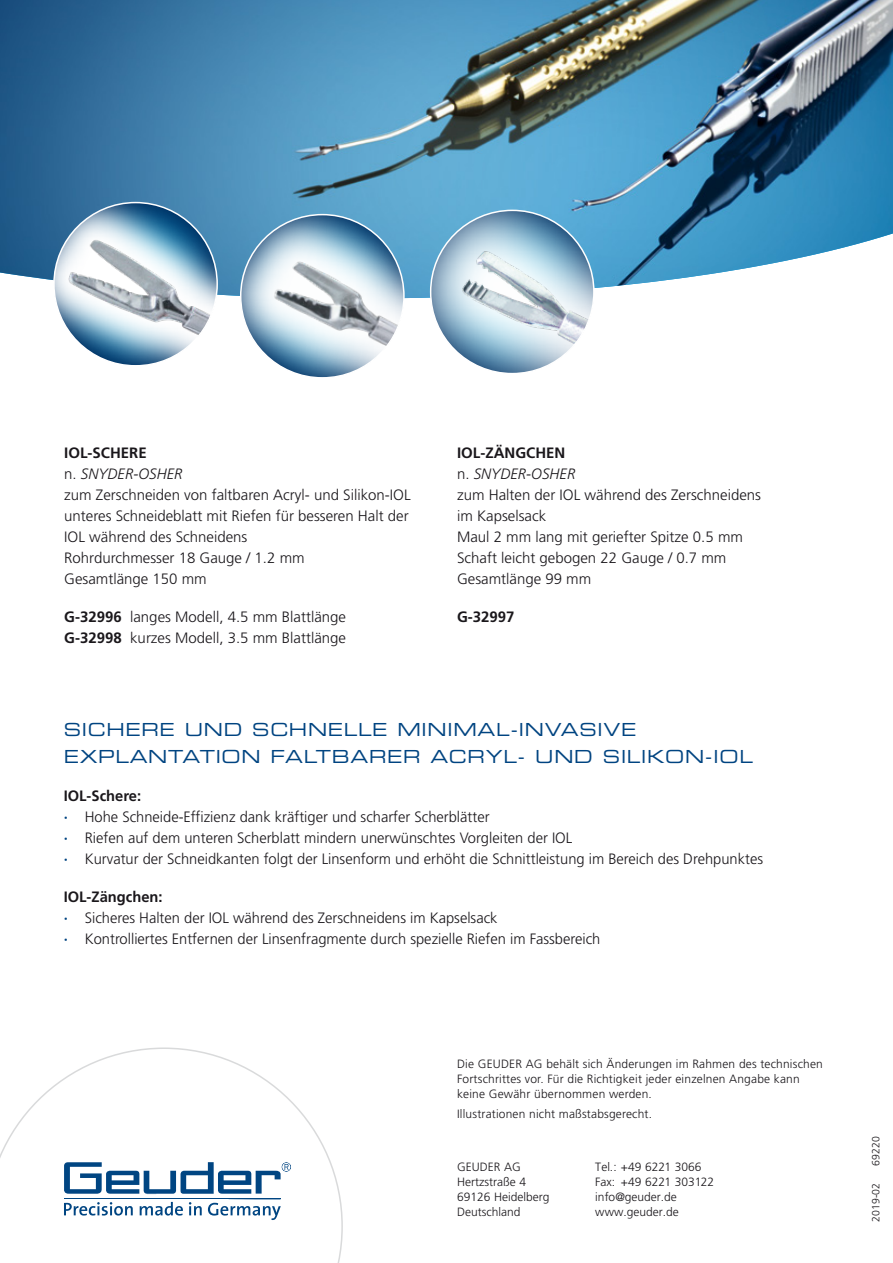
<style>
.page{position:relative;width:893px;height:1263px;background:#fff}
.page>*{position:absolute;margin:0;border:0;box-sizing:border-box;transform-origin:0 0}
.t1{font:18px/27px "Eurostile LT Std Ex 2";letter-spacing:.04em;color:#004481}
.t2{font:300 15px/21px "Frutiger LT Std";color:#1a171b}
.t3{font:700 15px "Frutiger LT Std";color:#1a171b}
.t4{font:300 12px/15px "Frutiger LT Std";letter-spacing:.015em;color:#1a171b}
.t5{font:300 10.5px "Frutiger LT Std";color:#1a171b}
.s1{font-weight:700}
.s2{font-style:italic}
.s3{font-weight:700;color:#004481}
</style>
<div class="page">
<svg style="left:0;top:1047px;width:343px;height:216px"></svg>
<svg style="left:64px;top:1162px;width:227px;height:58px"></svg>
<img style="left:0;top:0;width:893px;height:298px">
<svg style="left:431px;top:210px;width:163px;height:66px;fill:#5babd5"></svg>
<img style="left:431px;top:210px;width:163px;height:164px;border-radius:82px">
<svg style="left:92px;top:352px;width:87px;height:11px"></svg>
<img style="left:54px;top:203px;width:163px;height:149px">
<svg style="left:241px;top:215px;width:163px;height:161px"></svg>
<img style="left:241px;top:229px;width:163px;height:131px">
<p class="t2" style="left:64px;top:442px;width:348px"><span class="s1">IOL-SCHERE<br></span>n. <span class="s2">SNYDER-OSHER<br></span>zum Zerschneiden von faltbaren Acryl- und Silikon-IOL unteres Schneideblatt mit Riefen für besseren Halt der<br>IOL während des Schneidens<br>Rohrdurchmesser 18 Gauge / 1.2 mm<br>Gesamtlänge 150 mm</p>
<p class="t2" style="left:64px;top:606px;width:283px"><span class="s1">G-32996</span> langes Modell, 4.5 mm Blattlänge<br><span class="s1">G-32998</span> kurzes Modell, 3.5 mm Blattlänge</p>
<p class="t2" style="left:457px;top:442px;width:305px"><span class="s1">IOL-ZÄNGCHEN<br></span>n. <span class="s2">SNYDER-OSHER<br></span>zum Halten der IOL während des Zerschneidens im Kapselsack<br>Maul 2 mm lang mit geriefter Spitze 0.5 mm<br>Schaft leicht gebogen 22 Gauge / 0.7 mm<br>Gesamtlänge 99 mm</p>
<p class="t3" style="left:457px;top:608px;width:59px">G-32997</p>
<p class="t1" style="left:64px;top:716px;width:690px">SICHERE UND SCHNELLE MINIMAL-INVASIVE<br>EXPLANTATION FALTBARER ACRYL- UND SILIKON-IOL</p>
<p class="t2" style="left:64px;top:786px;width:701px"><span class="s1">IOL-Schere:<br></span><span class="s3">·</span> Hohe Schneide-Effizienz dank kräftiger und scharfer Scherblätter<br><span class="s3">·</span> Riefen auf dem unteren Scherblatt mindern unerwünschtes Vorgleiten der IOL<br><span class="s3">·</span> Kurvatur der Schneidkanten folgt der Linsenform und erhöht die Schnittleistung im Bereich des Drehpunktes</p>
<p class="t2" style="left:64px;top:887px;width:538px"><span class="s1">IOL-Zängchen:<br></span><span class="s3">·</span> Sicheres Halten der IOL während des Zerschneidens im Kapselsack<br><span class="s3">·</span> Kontrolliertes Entfernen der Linsenfragmente durch spezielle Riefen im Fassbereich</p>
<p class="t4" style="left:457px;top:1057px;width:367px">Die GEUDER AG behält sich Änderungen im Rahmen des technischen<br>Fortschrittes vor. Für die Richtigkeit jeder einzelnen Angabe kann keine Gewähr übernommen werden.</p>
<p class="t4" style="left:457px;top:1106px;width:196px">Illustrationen nicht maßstabsgerecht.</p>
<p class="t4" style="left:457px;top:1159px;width:94px">GEUDER AG<br>Hertzstraße 4<br>69126 Heidelberg<br>Deutschland</p>
<p class="t4" style="left:595px;top:1159px;width:120px">Tel.: +49 6221 3066<br>Fax: +49 6221 303122 info@geuder.de www.geuder.de</p>
<p class="t5" style="left:870px;top:1165px;width:31px;rotate:-90deg">69220</p>
<p class="t5" style="left:870px;top:1221px;width:40px;rotate:-90deg">2019-02</p>
</div>
